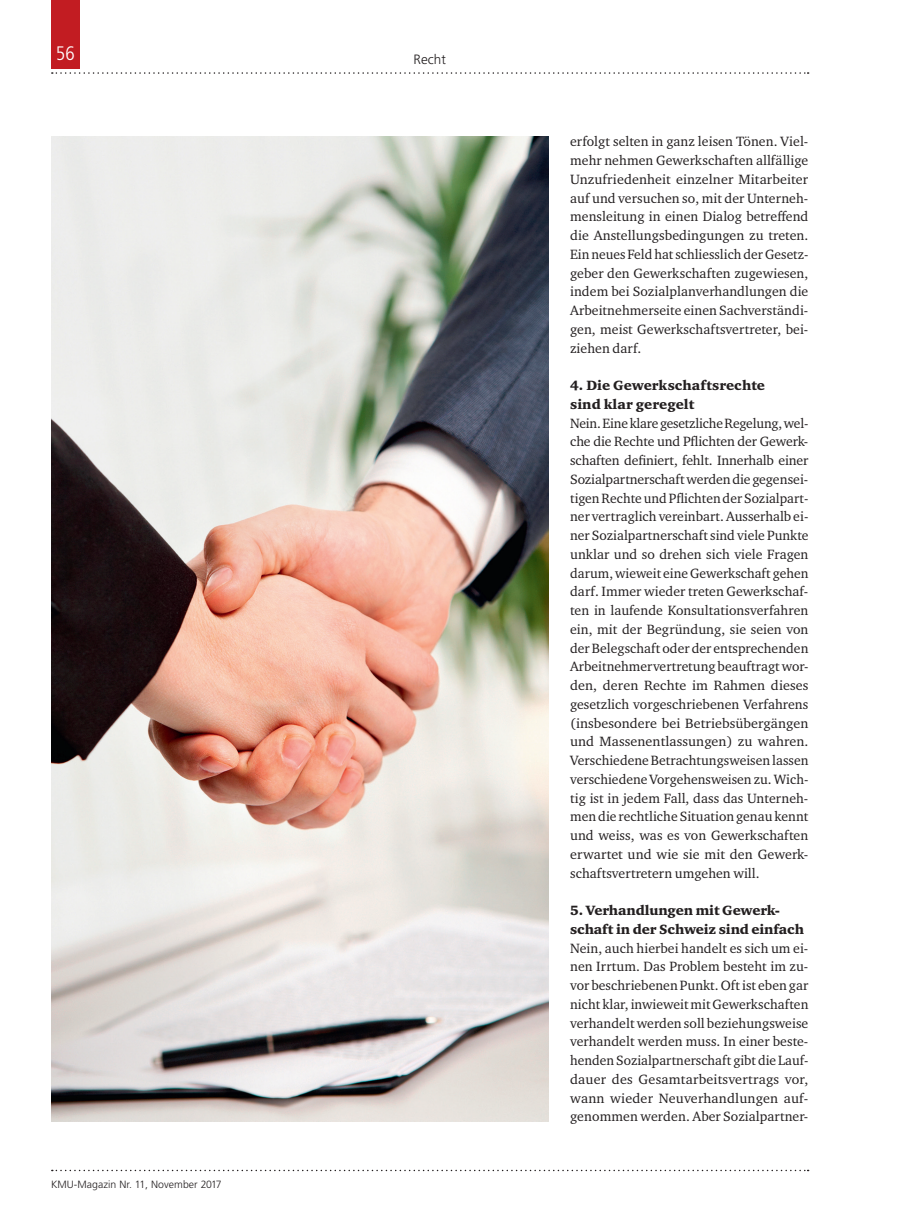
<style>
.page{position:relative;width:902px;height:1212px;background:#fff}
.page>*{position:absolute;margin:0;border:0;box-sizing:border-box;transform-origin:0 0}
.t1{font:300 condensed 19.5px "Frutiger LT Std";color:#fff}
.t2{font:13.8px/18.8px "Charter ITC Std";letter-spacing:.005em;color:#231f20;text-align:justify}
.t3{font:900 13.8px/18.8px "Charter ITC Std";letter-spacing:-.01em;color:#231f20}
.t4{font:300 13.5px "Frutiger LT Std";letter-spacing:.005em;color:#231f20}
.t5{font:300 10.5px "Frutiger LT Std";letter-spacing:.005em;color:#231f20}
</style>
<div class="page">
<svg style="left:52px;top:72px;width:756px;height:2px"></svg>
<svg style="left:52px;top:1170px;width:756px;height:1px"></svg>
<div style="left:51px;top:0;width:29px;height:68px;background:#c21c22"></div>
<img style="left:51px;top:136px;width:498px;height:985px">
<h1 class="t1" style="left:56px;top:42px;width:20px">56</h1>
<p class="t5" style="left:51px;top:1178px;width:172px">KMU-Magazin Nr. 11, November 2017</p>
<p class="t4" style="left:413px;top:51px;width:34px">Recht</p>
<p class="t2" style="left:570px;top:132px;width:240px">erfolgt selten in ganz leisen Tönen. Viel&shy;mehr nehmen Gewerkschaften allfällige Unzufriedenheit einzelner Mitarbeiter auf und versuchen so, mit der Unterneh&shy;mensleitung in einen Dialog betreffend die Anstellungsbedingungen zu treten.<br>Ein neues Feld hat schliesslich der Gesetz&shy;geber den Gewerkschaften zugewiesen, indem bei Sozialplanverhandlungen die Arbeitnehmerseite einen Sachverständi&shy;gen, meist Gewerkschaftsvertreter, bei&shy;ziehen darf.</p>
<p class="t3" style="left:570px;top:376px;width:196px">4. Die Gewerkschaftsrechte sind klar geregelt</p>
<p class="t2" style="left:570px;top:413px;width:240px">Nein. Eine klare gesetzliche Regelung, wel&shy;che die Rechte und Pflichten der Gewerk&shy;schaften definiert, fehlt. Innerhalb einer Sozialpartnerschaft werden die gegensei&shy;tigen Rechte und Pflichten der Sozialpart&shy;ner vertraglich vereinbart. Ausserhalb ei&shy;ner Sozialpartnerschaft sind viele Punkte unklar und so drehen sich viele Fragen darum, wieweit eine Gewerkschaft gehen darf. Immer wieder treten Gewerkschaf&shy;ten in laufende Konsultationsverfahren ein, mit der Begründung, sie seien von der Belegschaft oder der entsprechenden Arbeitnehmervertretung beauftragt wor&shy;den, deren Rechte im Rahmen dieses gesetzlich vorgeschriebenen Verfahrens (insbesondere bei Betriebsübergängen und Massenentlassungen) zu wahren.<br>Verschiedene Betrachtungsweisen lassen verschiedene Vorgehensweisen zu. Wich&shy;tig ist in jedem Fall, dass das Unterneh&shy;men die rechtliche Situation genau kennt und weiss, was es von Gewerkschaften erwartet und wie sie mit den Gewerk&shy;schaftsvertretern umgehen will.</p>
<p class="t3" style="left:570px;top:901px;width:235px">5. Verhandlungen mit Gewerk&shy;schaft in der Schweiz sind einfach</p>
<p class="t2" style="left:570px;top:938px;width:240px">Nein, auch hierbei handelt es sich um ei&shy;nen Irrtum. Das Problem besteht im zu&shy;vor beschriebenen Punkt. Oft ist eben gar nicht klar, inwieweit mit Gewerkschaften verhandelt werden soll beziehungsweise verhandelt werden muss. In einer beste&shy;henden Sozialpartnerschaft gibt die Lauf&shy;dauer des Gesamtarbeitsvertrags vor, wann wieder Neuverhandlungen auf&shy;genommen werden. Aber Sozialpartner-</p>
</div>
